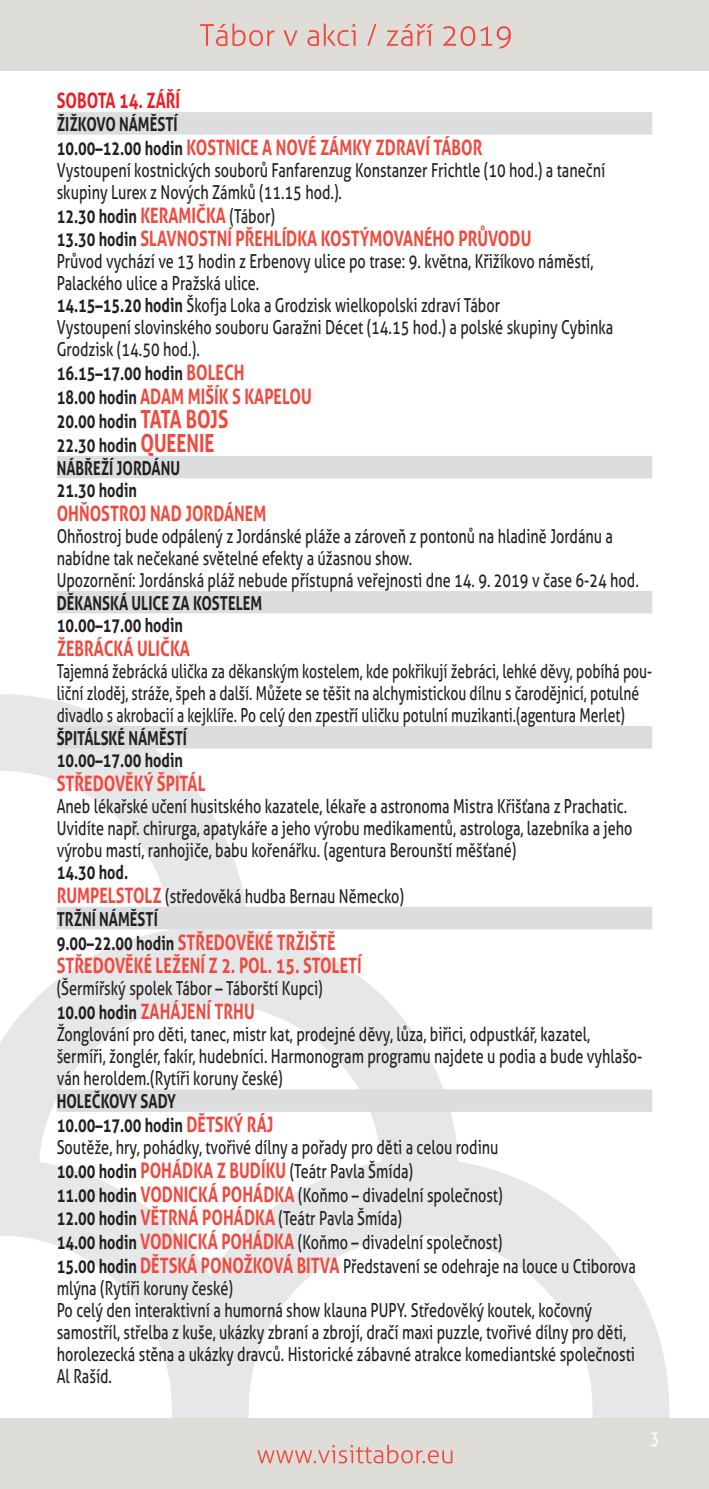
<style>
.page{position:relative;width:709px;height:1489px;background:#fff}
.page>*{position:absolute;margin:0;border:0;box-sizing:border-box;transform-origin:0 0}
.t1{font:700 21.25px/23.8px "Aller";color:#f0493e;scale:.75 1}
.t2{font:700 21.25px "Aller";color:#ed1c24;scale:.75 1}
.t3{font:19.25px/23px "Aller";color:#231f20;scale:.75 1}
.t4{font:19.25px/22px "Aller";color:#231f20;scale:.72 1}
.t5{font:700 19.25px/23px "Aller";color:#231f20;scale:.75 1}
.t6{font:19.25px "Aller";color:#fff;scale:.75 1}
.s1{font-size:19.25px;color:#231f20}
.s2{font-weight:700}
.s3{font-weight:700;font-size:21.25px;color:#f0493e}
.s4{font-size:25px;color:#f0493e}
</style>
<div class="page">
<svg style="left:0;top:694px;width:669px;height:723px"></svg>
<div style="left:0;top:0;width:709px;height:71px;background:#deddd7"></div>
<div style="left:0;top:1417px;width:709px;height:71px;background:#deddd7"></div>
<svg style="left:200px;top:24px;width:74px;height:22px"></svg>
<svg style="left:283px;top:30px;width:14px;height:16px"></svg>
<svg style="left:307px;top:24px;width:48px;height:22px"></svg>
<svg style="left:367px;top:24px;width:9px;height:22px"></svg>
<svg style="left:386px;top:24px;width:47px;height:22px"></svg>
<svg style="left:443px;top:26px;width:68px;height:23px"></svg>
<svg style="left:257px;top:1444px;width:195px;height:19px"></svg>
<div style="left:57px;top:112px;width:595px;height:23px;background:#dcddde"></div>
<div style="left:57px;top:456px;width:595px;height:22px;background:#dcddde"></div>
<div style="left:57px;top:591px;width:595px;height:22px;background:#dcddde"></div>
<div style="left:57px;top:726px;width:595px;height:22px;background:#dcddde"></div>
<div style="left:57px;top:906px;width:595px;height:23px;background:#dcddde"></div>
<div style="left:57px;top:1089px;width:595px;height:22px;background:#dcddde"></div>
<p class="t2" style="left:57px;top:88px;width:166px">SOBOTA 14. ZÁŘÍ</p>
<p class="t5" style="left:57px;top:113px;width:163px">ŽIŽKOVO NÁMĚSTÍ</p>
<p class="t1" style="left:57px;top:136px;width:569px"><span class="s1">10.00–12.00 hodin</span> KOSTNICE A NOVÉ ZÁMKY ZDRAVÍ TÁBOR</p>
<p class="t3" style="left:57px;top:159px;width:733px">Vystoupení kostnických souborů Fanfarenzug Konstanzer Frichtle (10 hod.) a taneční skupiny Lurex z Nových Zámků (11.15 hod.).<br><span class="s2">12.30 hodin</span> <span class="s3">KERAMIČKA</span> (Tábor)</p>
<p class="t1" style="left:57px;top:227px;width:634px"><span class="s1">13.30 hodin</span> SLAVNOSTNÍ PŘEHLÍDKA KOSTÝMOVANÉHO PRŮVODU</p>
<p class="t3" style="left:57px;top:251px;width:743px;line-height:22.2px">Průvod vychází ve 13 hodin z Erbenovy ulice po trase: 9. května, Křižíkovo náměstí, Palackého ulice a Pražská ulice.<br><span class="s2">14.15–15.20 hodin</span> Škofja Loka a Grodzisk wielkopolski zdraví Tábor<br>Vystoupení slovinského souboru Garažni Décet (14.15 hod.) a polské skupiny Cybinka Grodzisk (14.50 hod.).<br><span class="s2">16.15–17.00 hodin</span> <span class="s3">BOLECH</span></p>
<p class="t1" style="left:57px;top:385px;width:341px"><span class="s1">18.00 hodin</span> ADAM MIŠÍK S KAPELOU</p>
<p class="t5" style="left:57px;top:409px;width:230px">20.00 hodin <span class="s4">TATA BOJS<br></span>22.30 hodin <span class="s4">QUEENIE<br></span>NÁBŘEŽÍ JORDÁNU<br>21.30 hodin</p>
<p class="t1" style="left:57px;top:501px;width:281px">OHŇOSTROJ NAD JORDÁNEM</p>
<p class="t3" style="left:57px;top:525px;width:777px;line-height:22px">Ohňostroj bude odpálený z Jordánské pláže a zároveň z pontonů na hladině Jordánu a nabídne tak nečekané světelné efekty a úžasnou show.<br>Upozornění: Jordánská pláž nebude přístupná veřejnosti dne 14. 9. 2019 v čase 6-24 hod.</p>
<p class="t5" style="left:57px;top:592px;width:276px;line-height:22px">DĚKANSKÁ ULICE ZA KOSTELEM<br>10.00–17.00 hodin</p>
<p class="t1" style="left:57px;top:636px;width:179px">ŽEBRÁCKÁ ULIČKA</p>
<p class="t4" style="left:57px;top:660px;width:828px">Tajemná žebrácká ulička za děkanským kostelem, kde pokřikují žebráci, lehké děvy, pobíhá pou&shy;liční zloděj, stráže, špeh a další. Můžete se těšit na alchymistickou dílnu s čarodějnicí, potulné divadlo s akrobacií a kejklíře. Po celý den zpestří uličku potulní muzikanti.(agentura Merlet)</p>
<p class="t5" style="left:57px;top:727px;width:175px;line-height:22px">ŠPITÁLSKÉ NÁMĚSTÍ<br>10.00–17.00 hodin</p>
<p class="t1" style="left:57px;top:771px;width:200px">STŘEDOVĚKÝ ŠPITÁL</p>
<p class="t3" style="left:57px;top:795px;width:769px;line-height:22px">Aneb lékařské učení husitského kazatele, lékaře a astronoma Mistra Křišťana z Prachatic.<br>Uvidíte např. chirurga, apatykáře a jeho výrobu medikamentů, astrologa, lazebníka a jeho výrobu mastí, ranhojiče, babu kořenářku. (agentura Berounští měšťané)</p>
<p class="t3" style="left:57px;top:860px;width:464px"><span class="s2">14.30 hod.<br></span><span class="s3">RUMPELSTOLZ</span> (středověká hudba Bernau Německo)<br><span class="s2">TRŽNÍ NÁMĚSTÍ</span></p>
<p class="t1" style="left:57px;top:930px;width:408px"><span class="s1">9.00–22.00 hodin</span> STŘEDOVĚKÉ TRŽIŠTĚ<br>STŘEDOVĚKÉ LEŽENÍ Z 2. POL. 15. STOLETÍ</p>
<p class="t3" style="left:57px;top:977px;width:356px">(Šermířský spolek Tábor – Táborští Kupci)</p>
<p class="t1" style="left:57px;top:999px;width:265px"><span class="s1">10.00 hodin</span> ZAHÁJENÍ TRHU</p>
<p class="t3" style="left:57px;top:1023px;width:782px;line-height:22px">Žonglování pro děti, tanec, mistr kat, prodejné děvy, lůza, biřici, odpustkář, kazatel, šermíři, žonglér, fakír, hudebníci. Harmonogram programu najdete u podia a bude vyhlašo&shy;ván heroldem.(Rytíři koruny české)</p>
<p class="t3" style="left:57px;top:1090px;width:774px"><span class="s2">HOLEČKOVY SADY<br>10.00–17.00 hodin</span> <span class="s3">DĚTSKÝ RÁJ<br></span>Soutěže, hry, pohádky, tvořivé dílny a pořady pro děti a celou rodinu<br><span class="s2">10.00 hodin</span> <span class="s3">POHÁDKA Z BUDÍKU</span> (Teátr Pavla Šmída)<br><span class="s2">11.00 hodin</span> <span class="s3">VODNICKÁ POHÁDKA</span> (Koňmo – divadelní společnost)<br><span class="s2">12.00 hodin</span> <span class="s3">VĚTRNÁ POHÁDKA</span> (Teátr Pavla Šmída)<br><span class="s2">14.00 hodin</span> <span class="s3">VODNICKÁ POHÁDKA</span> (Koňmo – divadelní společnost)<br><span class="s2">15.00 hodin</span> <span class="s3">DĚTSKÁ PONOŽKOVÁ BITVA</span> Představení se odehraje na louce u Ctiborova mlýna (Rytíři koruny české)<br>Po celý den interaktivní a humorná show klauna PUPY. Středověký koutek, kočovný samostříl, střelba z kuše, ukázky zbraní a zbrojí, dračí maxi puzzle, tvořivé dílny pro děti, horolezecká stěna a ukázky dravců. Historické zábavné atrakce komediantské společnosti Al Rašíd.</p>
<p class="t6" style="left:650px;top:1426px;width:13px">3</p>
</div>
